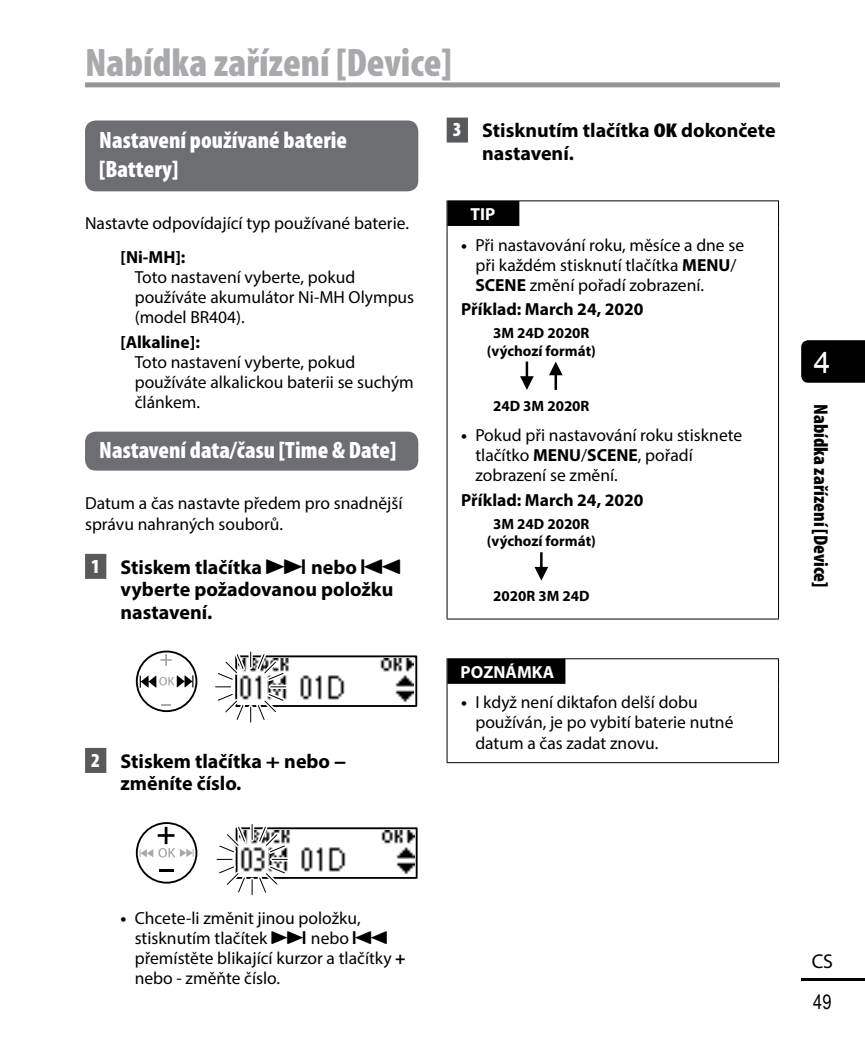
<style>
.page{position:relative;width:865px;height:1049px;background:#fff}
.page>*{position:absolute;margin:0;border:0;box-sizing:border-box;transform-origin:0 0}
.t1{font:900 condensed 40px "Myriad Pro";color:#a7a9ac}
.t2{font:30px "Arial";color:#fff}
.t3{font:900 condensed 23.75px/28.8px "Myriad Pro";color:#fff}
.t4{font:700 20px/22.5px "Myriad Pro";color:#000}
.t5{font:900 condensed 20px "Myriad Pro";color:#000}
.t6{font:20px "Arial Narrow";color:#000}
.t7{font:20px "Myriad Pro";color:#000}
.t8{font:17.5px/20px "Myriad Pro";color:#000}
.t9{font:700 17.5px "Myriad Pro";color:#000}
.t10{font:700 17.5px "Myriad Pro";color:#fff}
.t11{font:700 15px/17.5px "Myriad Pro";color:#000;text-align:center}
.s1{font-weight:900;font-stretch:condensed;color:#fff}
.s2{font-family:"AP Yakumono";font-weight:400}
.s3{font-weight:900;font-stretch:condensed}
.s4{font-weight:700}
.s5{font-family:"AP Yakumono"}
</style>
<div class="page">
<div style="left:801px;top:340px;width:64px;height:43px;background:#000"></div>
<hr style="left:801px;top:978px;width:64px;height:3px;background:#000">
<div style="left:85px;top:82px;width:695px;height:5px;background:#939598"></div>
<div style="left:85px;top:554px;width:21px;height:25px;background:#58595b"></div>
<div style="left:85px;top:748px;width:21px;height:25px;background:#58595b"></div>
<div style="left:85px;top:120px;width:333px;height:71px;background:#6d6e71;border-radius:11px"></div>
<div style="left:85px;top:432px;width:333px;height:39px;background:#6d6e71;border-radius:11px"></div>
<div style="left:235px;top:655px;width:182px;height:52px;border:2px solid #000"></div>
<img style="left:300px;top:658px;width:114px;height:45px">
<svg style="left:215px;top:651px;width:74px;height:72px"></svg>
<div style="left:136px;top:650px;width:61px;height:62px;border:2px solid #000;border-radius:50%"></div>
<svg style="left:160px;top:654px;width:12px;height:12px"></svg>
<svg style="left:161px;top:704px;width:10px;height:2px"></svg>
<svg style="left:140px;top:675px;width:53px;height:13px"></svg>
<div style="left:236px;top:827px;width:181px;height:52px;border:2px solid #000"></div>
<img style="left:301px;top:830px;width:113px;height:45px">
<svg style="left:216px;top:824px;width:74px;height:71px"></svg>
<div style="left:136px;top:822px;width:61px;height:61px;border:2px solid #000;border-radius:50%"></div>
<svg style="left:139px;top:827px;width:55px;height:30px"></svg>
<svg style="left:159px;top:869px;width:15px;height:2px"></svg>
<div style="left:446px;top:118px;width:22px;height:25px;background:#58595b"></div>
<svg style="left:446px;top:200px;width:1px;height:29px"></svg>
<svg style="left:778px;top:200px;width:1px;height:29px"></svg>
<hr style="left:446px;top:229px;width:1px;height:390px;background:#000">
<hr style="left:778px;top:229px;width:1px;height:390px;background:#000">
<hr style="left:446px;top:619px;width:333px;height:1px;background:#000">
<hr style="left:447px;top:200px;width:331px;height:1px;background:#000">
<div style="left:447px;top:201px;width:72px;height:25px;background:#000"></div>
<hr style="left:525px;top:362px;width:3px;height:21px;background:#000">
<svg style="left:520px;top:376px;width:14px;height:14px"></svg>
<hr style="left:554px;top:368px;width:3px;height:22px;background:#000">
<svg style="left:549px;top:362px;width:13px;height:13px"></svg>
<hr style="left:540px;top:552px;width:2px;height:22px;background:#000">
<svg style="left:534px;top:567px;width:14px;height:14px"></svg>
<svg style="left:446px;top:658px;width:1px;height:29px"></svg>
<svg style="left:778px;top:658px;width:1px;height:29px"></svg>
<hr style="left:446px;top:687px;width:1px;height:75px;background:#000">
<hr style="left:778px;top:687px;width:1px;height:75px;background:#000">
<hr style="left:446px;top:762px;width:333px;height:1px;background:#000">
<hr style="left:447px;top:658px;width:331px;height:1px;background:#000">
<div style="left:447px;top:659px;width:118px;height:25px;background:#000"></div>
<h1 class="t1" style="left:85px;top:37px;width:368px">Nabídka zařízení [Device]</h1>
<h3 class="t3" style="left:99px;top:125px;width:249px">Nastavení používané baterie [Battery]</h3>
<p class="t8" style="left:85px;top:213px;width:325px">Nastavte odpovídající typ používané baterie.</p>
<p class="t9" style="left:120px;top:246px;width:66px">[Ni-MH]:</p>
<p class="t8" style="left:135px;top:267px;width:281px">Toto nastavení vyberte, pokud používáte akumulátor Ni-MH Olympus (model BR404).</p>
<p class="t9" style="left:120px;top:331px;width:81px">[Alkaline]:</p>
<p class="t8" style="left:135px;top:352px;width:281px">Toto nastavení vyberte, pokud používáte alkalickou baterii se suchým článkem.</p>
<h3 class="t3" style="left:99px;top:435px;width:298px">Nastavení data/času [Time &amp; Date]</h3>
<p class="t8" style="left:85px;top:492px;width:319px;line-height:21.2px">Datum a čas nastavte předem pro snadnější správu nahraných souborů.</p>
<p class="t4" style="left:120px;top:555px;width:283px;text-indent:-29px"><span class="s1">1</span> Stiskem tlačítka <span class="s2">9</span> nebo <span class="s2">0 </span>vyberte požadovanou položku nastavení.</p>
<p class="t4" style="left:120px;top:749px;width:227px;text-indent:-29px"><span class="s1">2</span> Stiskem tlačítka <span class="s3">+</span> nebo <span class="s3">– </span>změníte číslo.</p>
<p class="t4" style="left:482px;top:119px;width:295px;text-indent:-29px"><span class="s1">3</span> Stisknutím tlačítka <span class="s3">OK</span> dokončete nastavení.</p>
<p class="t10" style="left:470px;top:202px;width:26px">TIP</p>
<p class="t8" style="left:475px;top:234px;width:270px;text-indent:-14px"><span class="s4">•</span> Při nastavování roku, měsíce a dne se při každém stisknutí tlačítka <span class="s4">MENU</span>/<br><span class="s4">SCENE</span> změní pořadí zobrazení.</p>
<p class="t9" style="left:461px;top:298px;width:184px">Příklad: March 24, 2020</p>
<p class="t11" style="left:487px;top:324px;width:111px">3M 24D 2020R (výchozí formát)</p>
<p class="t11" style="left:493px;top:396px;width:98px">24D 3M 2020R</p>
<p class="t8" style="left:475px;top:425px;width:268px;text-indent:-14px"><span class="s4">•</span> Pokud při nastavování roku stisknete tlačítko <span class="s4">MENU</span>/<span class="s4">SCENE</span>, pořadí zobrazení se změní.</p>
<p class="t9" style="left:461px;top:488px;width:184px">Příklad: March 24, 2020</p>
<p class="t11" style="left:487px;top:514px;width:111px">3M 24D 2020R (výchozí formát)</p>
<p class="t11" style="left:493px;top:587px;width:98px">2020R 3M 24D</p>
<p class="t10" style="left:460px;top:660px;width:95px">POZNÁMKA</p>
<p class="t8" style="left:475px;top:692px;width:259px;text-indent:-14px"><span class="s4">•</span> I když není diktafon delší dobu používán, je po vybití baterie nutné datum a čas zadat znovu.</p>
<h2 class="t2" style="left:814px;top:343px;width:18px">4</h2>
<p class="t5" style="left:833px;top:404px;width:185px;rotate:90deg">Nabídka zařízení [Device]</p>
<p class="t8" style="left:135px;top:908px;width:272px;text-indent:-14px"><span class="s4">•</span> Chcete-li změnit jinou položku, stisknutím tlačítek <span class="s5">9</span> nebo <span class="s5">0 </span>přemístěte blikající kurzor a tlačítky <span class="s4">+ </span>nebo - změňte číslo.</p>
<p class="t7" style="left:811px;top:948px;width:23px">CS</p>
<p class="t6" style="left:813px;top:988px;width:20px">49</p>
</div>
